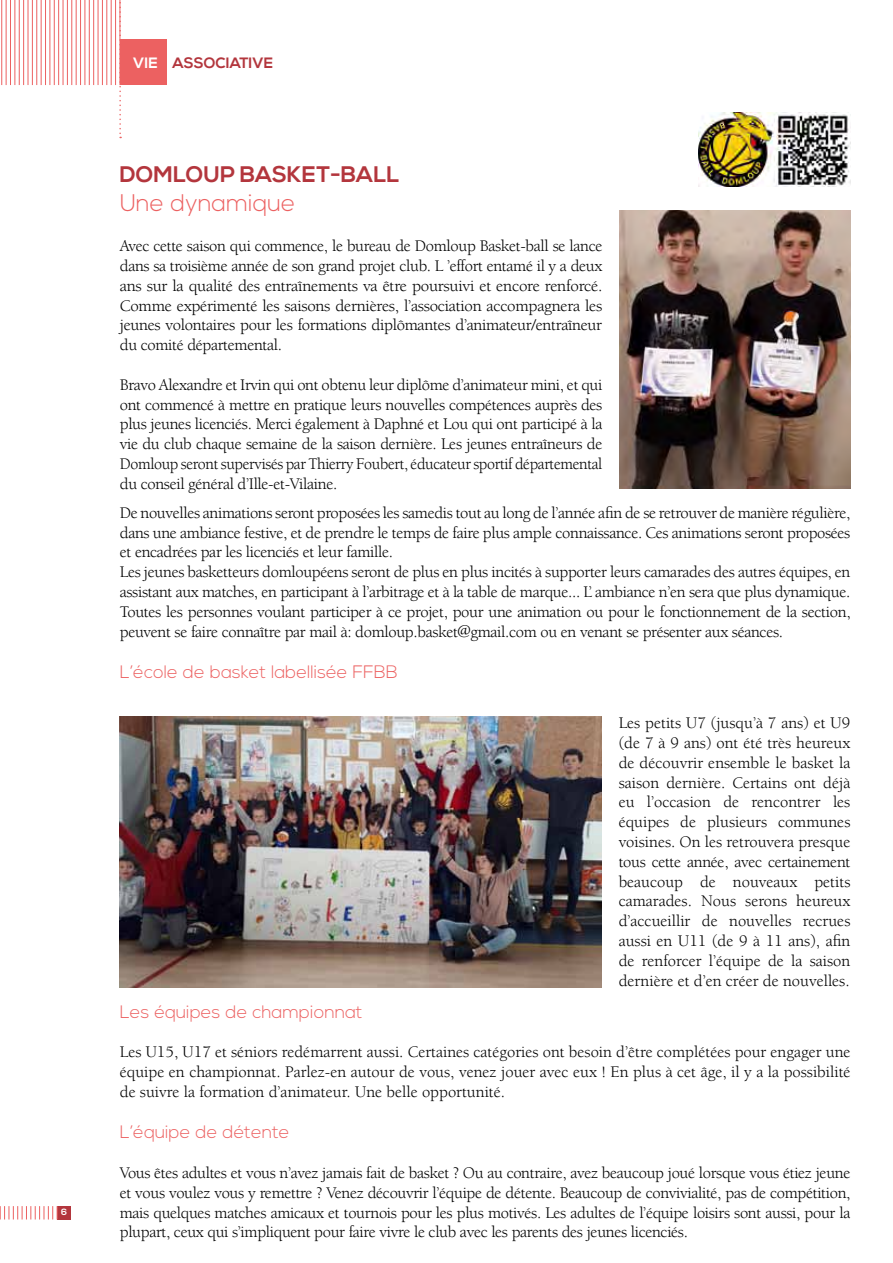
<style>
.page{position:relative;width:893px;height:1263px;background:#fff}
.page>*{position:absolute;margin:0;border:0;box-sizing:border-box;transform-origin:0 0}
.t1{font:300 24px "Nexa";color:#ec6161}
.t2{font:700 22.5px "Nexa";color:#b3363d}
.t3{font:300 18px "Nexa";color:#ec6161}
.t4{font:16.5px/19.8px "Berkeley LT";letter-spacing:-.02em;color:#000;text-align:justify}
.t5{font:700 15px "Nexa";color:#b3363d}
.t6{font:700 9px "Nexa";color:#fff}
.s1{color:#fff}
</style>
<div class="page">
<hr style="left:0;top:0;width:1px;height:85px;background:#ec6161">
<hr style="left:1px;top:0;width:1px;height:85px;background:#ec6161">
<hr style="left:6px;top:0;width:1px;height:85px;background:#ec6161">
<hr style="left:10px;top:0;width:1px;height:85px;background:#ec6161">
<hr style="left:15px;top:0;width:1px;height:85px;background:#ec6161">
<hr style="left:19px;top:0;width:1px;height:85px;background:#ec6161">
<hr style="left:23px;top:0;width:1px;height:85px;background:#ec6161">
<hr style="left:28px;top:0;width:1px;height:85px;background:#ec6161">
<hr style="left:32px;top:0;width:1px;height:85px;background:#ec6161">
<hr style="left:37px;top:0;width:1px;height:85px;background:#ec6161">
<hr style="left:41px;top:0;width:1px;height:85px;background:#ec6161">
<hr style="left:45px;top:0;width:1px;height:85px;background:#ec6161">
<hr style="left:50px;top:0;width:1px;height:85px;background:#ec6161">
<hr style="left:54px;top:0;width:1px;height:85px;background:#ec6161">
<hr style="left:58px;top:0;width:1px;height:85px;background:#ec6161">
<hr style="left:63px;top:0;width:1px;height:85px;background:#ec6161">
<hr style="left:67px;top:0;width:1px;height:85px;background:#ec6161">
<hr style="left:72px;top:0;width:1px;height:85px;background:#ec6161">
<hr style="left:76px;top:0;width:1px;height:85px;background:#ec6161">
<hr style="left:80px;top:0;width:1px;height:85px;background:#ec6161">
<hr style="left:85px;top:0;width:1px;height:85px;background:#ec6161">
<hr style="left:89px;top:0;width:1px;height:85px;background:#ec6161">
<hr style="left:93px;top:0;width:1px;height:85px;background:#ec6161">
<hr style="left:98px;top:0;width:1px;height:85px;background:#ec6161">
<hr style="left:102px;top:0;width:1px;height:85px;background:#ec6161">
<hr style="left:107px;top:0;width:1px;height:85px;background:#ec6161">
<hr style="left:111px;top:0;width:1px;height:85px;background:#ec6161">
<hr style="left:115px;top:0;width:1px;height:85px;background:#ec6161">
<div style="left:57px;top:1206px;width:14px;height:13px;background:#b3363d"></div>
<svg style="left:119px;top:0;width:2px;height:138px"></svg>
<div style="left:120px;top:40px;width:46px;height:45px;background:#ec6161"></div>
<svg style="left:0;top:1206px;width:58px;height:13px"></svg>
<img style="left:698px;top:112px;width:152px;height:74px">
<img style="left:619px;top:210px;width:231px;height:279px">
<img style="left:120px;top:716px;width:481px;height:271px">
<p class="t6" style="left:61px;top:1207px;width:7px">6</p>
<p class="t5" style="left:133px;top:54px;width:141px"><span class="s1">VIE</span> ASSOCIATIVE</p>
<h2 class="t2" style="left:120px;top:161px;width:267px">DOMLOUP BASKET-BALL</h2>
<h1 class="t1" style="left:120px;top:189px;width:177px">Une dynamique</h1>
<p class="t4" style="left:120px;top:236px;width:484px">Avec cette saison qui commence, le bureau de Domloup Basket-ball se lance dans sa troisième année de son grand projet club. L ’effort entamé il y a deux ans sur la qualité des entraînements va être poursuivi et encore renforcé.<br>Comme expérimenté les saisons dernières, l’association accompagnera les jeunes volontaires pour les formations diplômantes d’animateur/entraîneur du comité départemental.</p>
<p class="t4" style="left:120px;top:375px;width:484px">Bravo Alexandre et Irvin qui ont obtenu leur diplôme d’animateur mini, et qui ont commencé à mettre en pratique leurs nouvelles compétences auprès des plus jeunes licenciés. Merci également à Daphné et Lou qui ont participé à la vie du club chaque semaine de la saison dernière. Les jeunes entraîneurs de Domloup seront supervisés par Thierry Foubert, éducateur sportif départemental du conseil général d’Ille-et-Vilaine.</p>
<p class="t4" style="left:120px;top:503px;width:732px;text-align:left">De nouvelles animations seront proposées les samedis tout au long de l’année afin de se retrouver de manière régulière, dans une ambiance festive, et de prendre le temps de faire plus ample connaissance. Ces animations seront proposées et encadrées par les licenciés et leur famille.<br>Les jeunes basketteurs domloupéens seront de plus en plus incités à supporter leurs camarades des autres équipes, en assistant aux matches, en participant à l’arbitrage et à la table de marque... L’ ambiance n’en sera que plus dynamique.<br>Toutes les personnes voulant participer à ce projet, pour une animation ou pour le fonctionnement de la section, peuvent se faire connaître par mail à: domloup.basket@gmail.com ou en venant se présenter aux séances.</p>
<p class="t3" style="left:120px;top:661px;width:266px">L’école de basket labellisée FFBB</p>
<p class="t4" style="left:619px;top:713px;width:233px">Les petits U7 (jusqu’à 7 ans) et U9 (de 7 à 9 ans) ont été très heureux de découvrir ensemble le basket la saison dernière. Certains ont déjà eu l’occasion de rencontrer les équipes de plusieurs communes voisines. On les retrouvera presque tous cette année, avec certainement beaucoup de nouveaux petits camarades. Nous serons heureux d’accueillir de nouvelles recrues aussi en U11 (de 9 à 11 ans), afin de renforcer l’équipe de la saison dernière et d’en créer de nouvelles.</p>
<p class="t3" style="left:120px;top:1001px;width:244px">Les équipes de championnat</p>
<p class="t4" style="left:120px;top:1043px;width:732px">Les U15, U17 et séniors redémarrent aussi. Certaines catégories ont besoin d’être complétées pour engager une équipe en championnat. Parlez-en autour de vous, venez jouer avec eux ! En plus à cet âge, il y a la possibilité de suivre la formation d’animateur. Une belle opportunité.</p>
<p class="t3" style="left:120px;top:1122px;width:171px">L’équipe de détente</p>
<p class="t4" style="left:120px;top:1163px;width:732px">Vous êtes adultes et vous n’avez jamais fait de basket ? Ou au contraire, avez beaucoup joué lorsque vous étiez jeune et vous voulez vous y remettre ? Venez découvrir l’équipe de détente. Beaucoup de convivialité, pas de compétition, mais quelques matches amicaux et tournois pour les plus motivés. Les adultes de l’équipe loisirs sont aussi, pour la plupart, ceux qui s’impliquent pour faire vivre le club avec les parents des jeunes licenciés.</p>
</div>
